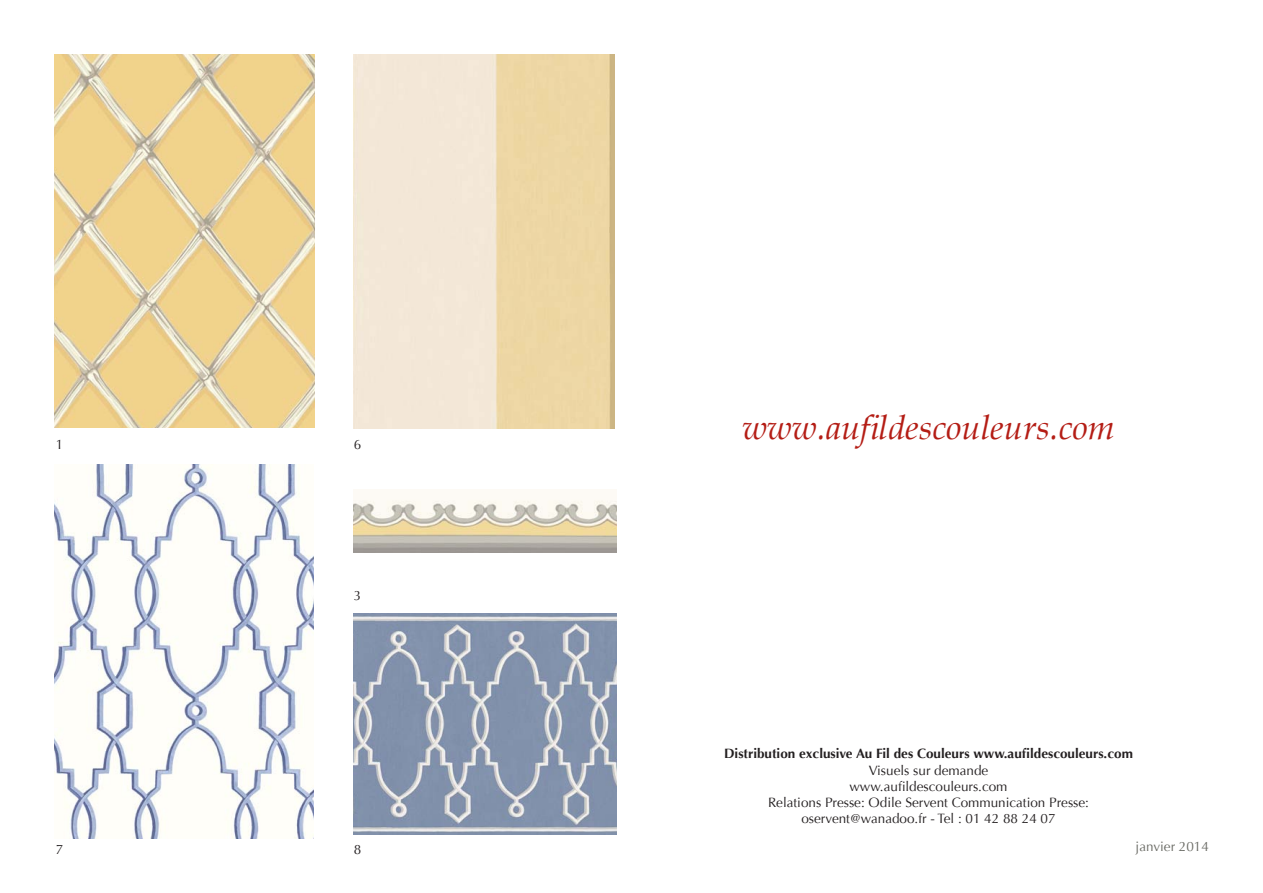
<style>
.page{position:relative;width:1263px;height:893px;background:#fff}
.page>*{position:absolute;margin:0;border:0;box-sizing:border-box;transform-origin:0 0}
.t1{font:italic 34.5px "Book Antiqua";color:#b41d15}
.t2{font:13.5px "Optima";color:#231f20}
.t3{font:700 13.5px "Optima";color:#231f20}
.t4{font:13.5px "Optima";color:#696a64}
</style>
<div class="page">
<img style="left:54px;top:54px;width:261px;height:374px">
<img style="left:54px;top:464px;width:259px;height:375px">
<img style="left:354px;top:54px;width:261px;height:375px">
<img style="left:354px;top:613px;width:262px;height:221px">
<img style="left:354px;top:499px;width:262px;height:54px">
<p class="t2" style="left:56px;top:436px;width:9px">1</p>
<p class="t2" style="left:354px;top:436px;width:9px">6</p>
<p class="t2" style="left:354px;top:587px;width:9px">3</p>
<p class="t2" style="left:56px;top:842px;width:9px">7</p>
<p class="t2" style="left:354px;top:842px;width:9px">8</p>
<p class="t1" style="left:742px;top:407px;width:374px">www.aufildescouleurs.com</p>
<p class="t3" style="left:724px;top:746px;width:410px">Distribution exclusive Au Fil des Couleurs www.aufildescouleurs.com</p>
<p class="t2" style="left:869px;top:762px;width:121px">Visuels sur demande</p>
<p class="t2" style="left:849px;top:778px;width:160px">www.aufildescouleurs.com</p>
<p class="t2" style="left:768px;top:795px;width:322px">Relations Presse: Odile Servent Communication Presse:</p>
<p class="t2" style="left:801px;top:811px;width:256px">oservent@wanadoo.fr - Tel : 01 42 88 24 07</p>
<p class="t4" style="left:1135px;top:839px;width:75px">janvier 2014</p>
</div>
